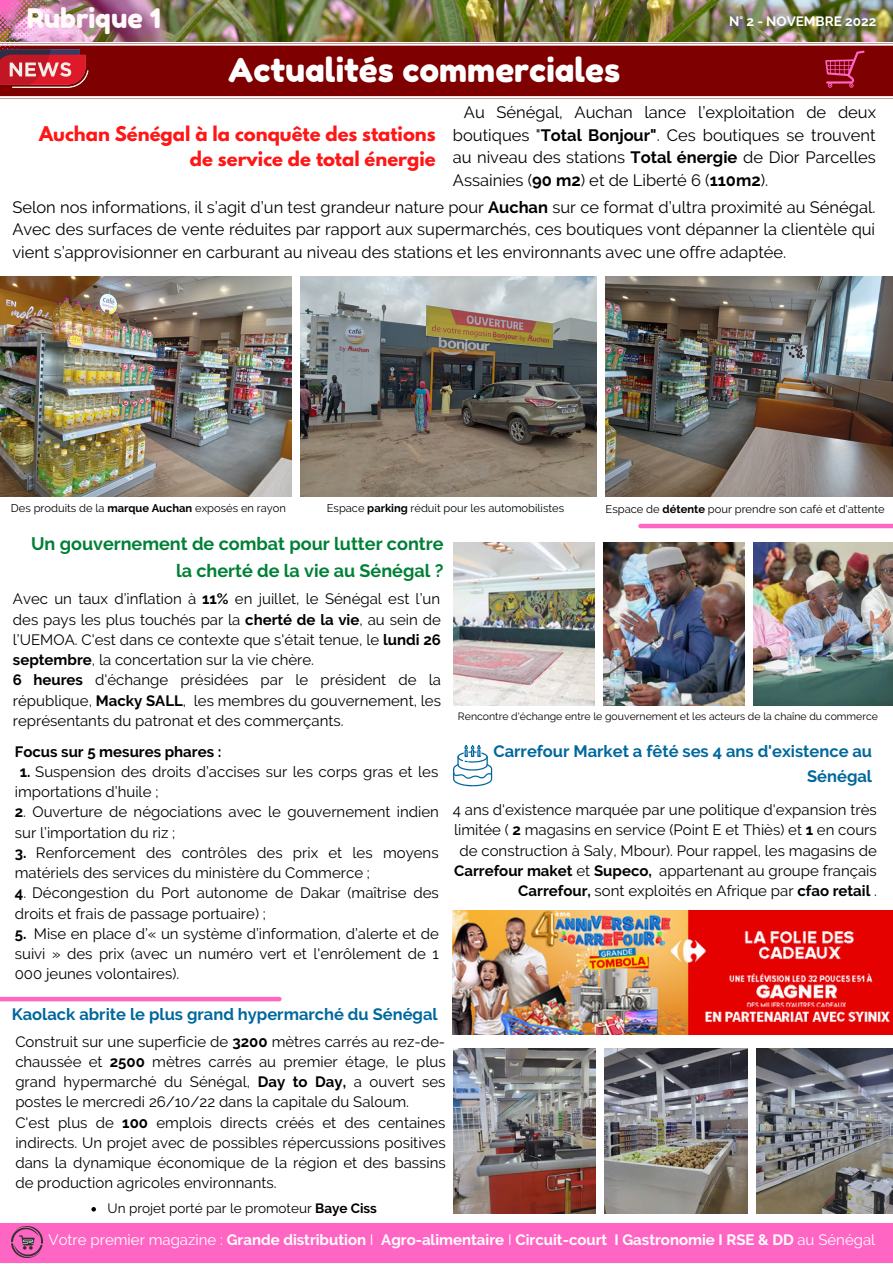
<style>
.page{position:relative;width:893px;height:1264px;background:#fff}
.page>*{position:absolute;margin:0;border:0;box-sizing:border-box;transform-origin:0 0}
.t1{font:33px "Fredoka One";color:#fff}
.t2{font:27px "Fredoka One";color:#fefafa}
.t3{font:700 18px/27px "Raleway";color:#008037;text-align:right}
.t4{font:700 18px/24.8px "League Spartan";color:#ff1616;text-align:right}
.t5{font:16.5px/22.5px "Raleway";color:#000;text-align:justify}
.t6{font:700 16.5px/24.8px "Raleway";color:#00689d;text-align:right}
.t7{font:15px/20.2px "Raleway";color:#000;text-align:justify}
.t8{font:700 15px "Raleway";color:#fff}
.t9{font:700 15px "Raleway";color:#000}
.t10{font:13.5px "Raleway";color:#000}
.t11{font:700 13.5px "Raleway";color:#fff}
.t12{font:11.1px "Raleway";color:#000}
.t13{font:10.5px "Raleway";color:#000}
.s1{font-weight:700}
.s2{font-weight:400}
</style>
<div class="page">
<div style="left:0;top:1222px;width:892px;height:40px;background:#ff66c4"></div>
<svg style="left:0;top:43px;width:892px;height:56px;background:#891718"></svg>
<svg style="left:825px;top:51px;width:39px;height:37px"></svg>
<img style="left:12px;top:1226px;width:30px;height:30px">
<img style="left:56px;top:0;width:836px;height:42px">
<img style="left:0;top:0;width:56px;height:46px">
<img style="left:0;top:276px;width:292px;height:220px">
<img style="left:301px;top:276px;width:295px;height:220px">
<img style="left:605px;top:276px;width:287px;height:220px">
<img style="left:0;top:46px;width:89px;height:42px">
<img style="left:453px;top:1048px;width:142px;height:164px">
<img style="left:604px;top:1048px;width:143px;height:164px">
<img style="left:756px;top:1048px;width:136px;height:164px">
<img style="left:452px;top:910px;width:440px;height:124px">
<img style="left:453px;top:543px;width:141px;height:162px">
<img style="left:603px;top:543px;width:141px;height:162px">
<img style="left:753px;top:543px;width:139px;height:162px">
<svg style="left:453px;top:745px;width:39px;height:41px"></svg>
<svg style="left:91px;top:1207px;width:5px;height:4px"></svg>
<div style="left:640px;top:523px;width:252px;height:5px;background:#ff66c4"></div>
<div style="left:0;top:996px;width:279px;height:5px;background:#ff66c4"></div>
<p class="t2" style="left:27px;top:1px;width:135px">Rubrique 1</p>
<p class="t11" style="left:729px;top:13px;width:149px">N° 2 - NOVEMBRE 2022</p>
<p class="t1" style="left:228px;top:50px;width:393px">Actualités commerciales</p>
<p class="t4" style="left:39px;top:124px;width:398px">Auchan Sénégal à la conquête des stations de service de total énergie</p>
<p class="t5" style="left:453px;top:101px;width:424px;text-indent:11px">Au Sénégal, Auchan lance l’exploitation de deux boutiques "<span class="s1">Total Bonjour"</span>. Ces boutiques se trouvent au niveau des stations <span class="s1">Total énergie</span> de Dior Parcelles Assainies (<span class="s1">90 m2</span>) et de Liberté 6 (<span class="s1">110m2</span>).</p>
<p class="t5" style="left:12px;top:195px;width:864px">Selon nos informations, il s’agit d’un test grandeur nature pour <span class="s1">Auchan</span> sur ce format d’ultra proximité au Sénégal.<br>Avec des surfaces de vente réduites par rapport aux supermarchés, ces boutiques vont dépanner la clientèle qui vient s’approvisionner en carburant au niveau des stations et les environnants avec une offre adaptée.</p>
<p class="t12" style="left:11px;top:501px;width:276px">Des produits de la <span class="s1">marque Auchan</span> exposés en rayon</p>
<p class="t12" style="left:327px;top:501px;width:239px">Espace <span class="s1">parking</span> réduit pour les automobilistes</p>
<p class="t3" style="left:31px;top:530px;width:414px">Un gouvernement de combat pour lutter contre la cherté de la vie au Sénégal ?</p>
<p class="t12" style="left:605px;top:502px;width:280px">Espace de <span class="s1">détente</span> pour prendre son café et d'attente</p>
<p class="t7" style="left:13px;top:589px;width:429px">Avec un taux d’inflation à <span class="s1">11%</span> en juillet, le Sénégal est l’un des pays les plus touchés par la <span class="s1">cherté de la vie</span>, au sein de l’UEMOA. C'est dans ce contexte que s'était tenue, le <span class="s1">lundi 26 septembre</span>, la concertation sur la vie chère.</p>
<p class="t7" style="left:13px;top:670px;width:429px"><span class="s1">6 heures</span> d'échange présidées par le président de la république, <span class="s1">Macky SALL</span>, les membres du gouvernement, les représentants du patronat et des commerçants.</p>
<p class="t9" style="left:15px;top:742px;width:208px">Focus sur 5 mesures phares :</p>
<p class="t7" style="left:15px;top:761px;width:425px;text-indent:5px"><span class="s1">1.</span> Suspension des droits d’accises sur les corps gras et les importations d’huile ;</p>
<p class="t7" style="left:15px;top:802px;width:425px"><span class="s1">2</span>. Ouverture de négociations avec le gouvernement indien sur l’importation du riz ;</p>
<p class="t7" style="left:15px;top:842px;width:425px"><span class="s1">3.</span> Renforcement des contrôles des prix et les moyens matériels des services du ministère du Commerce ;</p>
<p class="t7" style="left:15px;top:882px;width:425px"><span class="s1">4</span>. Décongestion du Port autonome de Dakar (maîtrise des droits et frais de passage portuaire) ;</p>
<p class="t7" style="left:15px;top:923px;width:425px"><span class="s1">5.</span> Mise en place d’« un système d’information, d’alerte et de suivi » des prix (avec un numéro vert et l'enrôlement de 1<br>000 jeunes volontaires).</p>
<p class="t6" style="left:12px;top:1002px;width:427px">Kaolack abrite le plus grand hypermarché du Sénégal</p>
<p class="t13" style="left:458px;top:710px;width:421px">Rencontre d'échange entre le gouvernement et les acteurs de la chaîne du commerce</p>
<p class="t6" style="left:493px;top:739px;width:380px">Carrefour Market a fêté ses 4 ans d'existence au<br>Sénégal</p>
<p class="t7" style="left:453px;top:799px;width:425px;text-align:right">4 ans d'existence marquée par une politique d'expansion très limitée ( <span class="s1">2</span> magasins en service (Point E et Thiès) et <span class="s1">1</span> en cours de construction à Saly, Mbour). Pour rappel, les magasins de <span class="s1">Carrefour maket</span> et <span class="s1">Supeco,</span> appartenant au groupe français <span class="s1">Carrefour,</span> sont exploités en Afrique par <span class="s1">cfao retail</span> .</p>
<p class="t7" style="left:15px;top:1031px;width:432px">Construit sur une superficie de <span class="s1">3200</span> mètres carrés au rez-de&shy;chaussée et <span class="s1">2500</span> mètres carrés au premier étage, le plus grand hypermarché du Sénégal, <span class="s1">Day to Day,</span> a ouvert ses postes le mercredi 26/10/22 dans la capitale du Saloum.</p>
<p class="t7" style="left:15px;top:1112px;width:432px">C'est plus de <span class="s1">100</span> emplois directs créés et des centaines indirects. Un projet avec de possibles répercussions positives dans la dynamique économique de la région et des bassins de production agricoles environnants.</p>
<p class="t10" style="left:108px;top:1199px;width:271px">Un projet porté par le promoteur <span class="s1">Baye Ciss</span></p>
<p class="t8" style="left:48px;top:1231px;width:828px"><span class="s2">Votre premier magazine :</span> Grande distribution <span class="s2">I</span> Agro-alimentaire <span class="s2">I</span> Circuit-court I Gastronomie I RSE &amp; DD <span class="s2">au Sénégal</span></p>
</div>
